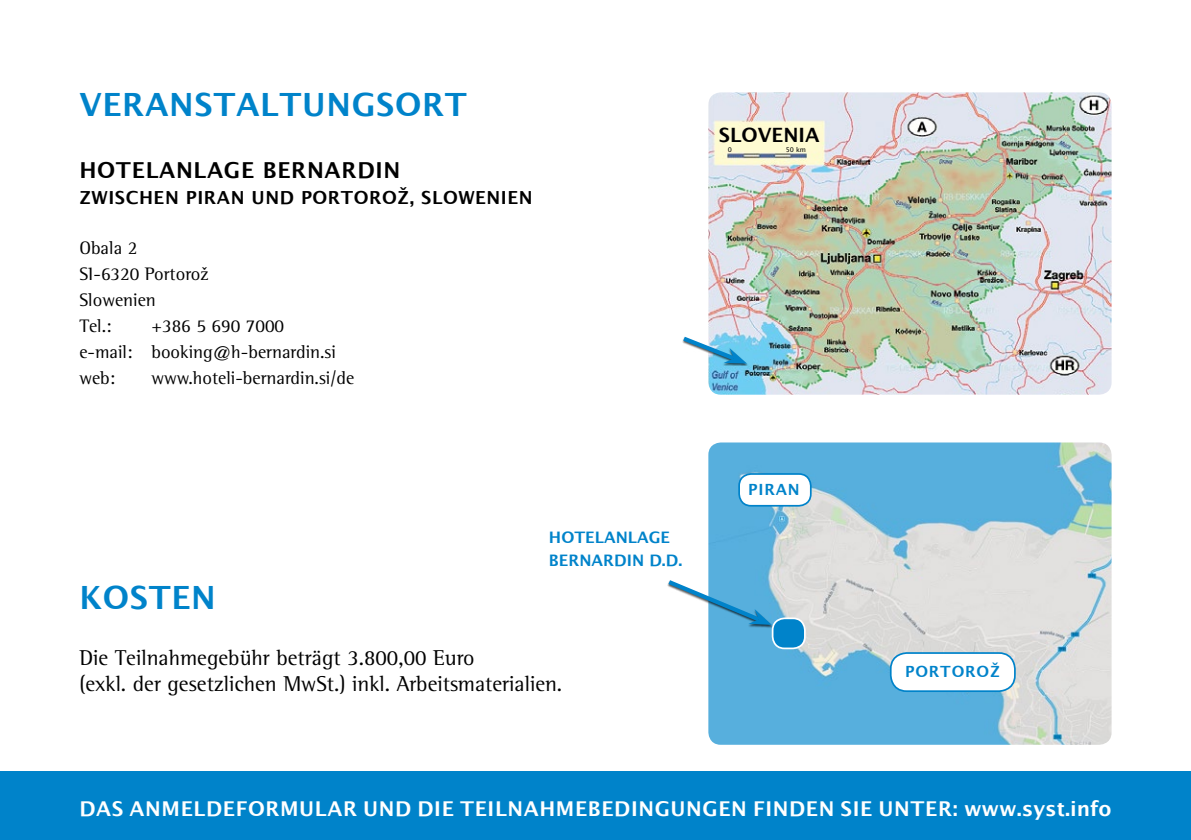
<style>
.page{position:relative;width:1191px;height:840px;background:#fff}
.page>*{position:absolute;margin:0;border:0;box-sizing:border-box;transform-origin:0 0}
.t1{font:700 32px "Lucida Grande";letter-spacing:.02em;color:#0083ca}
.t2{font:22px/26px "Rotis Semi Serif";color:#000}
.t3{font:700 22px "Lucida Grande";letter-spacing:.03em;color:#000}
.t4{font:700 20.4px "Lucida Grande";letter-spacing:.03em;color:#fff}
.t5{font:700 19.6px "Lucida Grande";color:#000}
.t6{font:18.4px/26px "Rotis Semi Serif";color:#000}
.t7{font:700 18px "Lucida Grande";letter-spacing:.03em;color:#000}
.t8{font:700 15.8px/22.2px "Lucida Grande";color:#0083ca}
.t9{font:700 15.4px "Lucida Grande";letter-spacing:.05em;color:#0083ca}
.t10{font:6.6px "Lucida Grande";color:#000}
</style>
<div class="page">
<div style="left:0;top:771px;width:1191px;height:68px;background:#0083ca"></div>
<img style="left:708px;top:442px;width:403px;height:302px">
<div style="left:667px;top:580px;width:106px;height:48px;background:#000;opacity:.65"></div>
<svg style="left:667px;top:576px;width:104px;height:48px"></svg>
<div style="left:739px;top:473px;width:71px;height:32px;background:#fff;border-radius:12px"></div>
<div style="left:738px;top:473px;width:73px;height:33px;border:2px solid #0083ca;border-radius:12px"></div>
<div style="left:890px;top:652px;width:125px;height:38px;background:#fff;border-radius:16px"></div>
<div style="left:890px;top:651px;width:125px;height:40px;border:2px solid #0083ca;border-radius:16px"></div>
<div style="left:772px;top:618px;width:33px;height:30px;background:#0083ca;border-radius:12px"></div>
<div style="left:771px;top:617px;width:34px;height:32px;border:2px solid #fff;border-radius:12px"></div>
<img style="left:708px;top:92px;width:403px;height:302px">
<div style="left:682px;top:337px;width:66px;height:29px;background:#000;opacity:.65"></div>
<svg style="left:682px;top:333px;width:65px;height:30px"></svg>
<h1 class="t1" style="left:79px;top:78px;width:389px">VERANSTALTUNGSORT</h1>
<p class="t3" style="left:79px;top:152px;width:322px">HOTELANLAGE BERNARDIN</p>
<p class="t7" style="left:79px;top:183px;width:455px">ZWISCHEN PIRAN UND PORTOROŽ, SLOWENIEN</p>
<p class="t6" style="left:79px;top:235px;width:131px">Obala 2<br>SI-6320 Portorož<br>Slowenien<br>Tel.:</p>
<p class="t6" style="left:79px;top:313px;width:258px;text-indent:72px">+386 5 690 7000 e-mail: booking@h-bernardin.si web:</p>
<p class="t6" style="left:151px;top:365px;width:204px">www.hoteli-bernardin.si/de</p>
<p class="t5" style="left:719px;top:119px;width:102px">SLOVENIA</p>
<p class="t10" style="left:727px;top:146px;width:6px">0</p>
<p class="t10" style="left:785px;top:146px;width:22px">50 km</p>
<h1 class="t1" style="left:79px;top:571px;width:138px">KOSTEN</h1>
<p class="t8" style="left:549px;top:526px;width:135px">HOTELANLAGE<br>BERNARDIN D.D.</p>
<p class="t2" style="left:79px;top:644px;width:484px">Die Teilnahmegebühr beträgt 3.800,00 Euro<br>(exkl. der gesetzlichen MwSt.) inkl. Arbeitsmaterialien.</p>
<p class="t9" style="left:748px;top:476px;width:53px">PIRAN</p>
<p class="t9" style="left:905px;top:658px;width:96px">PORTOROŽ</p>
<p class="t4" style="left:79px;top:792px;width:1033px">DAS ANMELDEFORMULAR UND DIE TEILNAHMEBEDINGUNGEN FINDEN SIE UNTER: www.syst.info</p>
</div>
